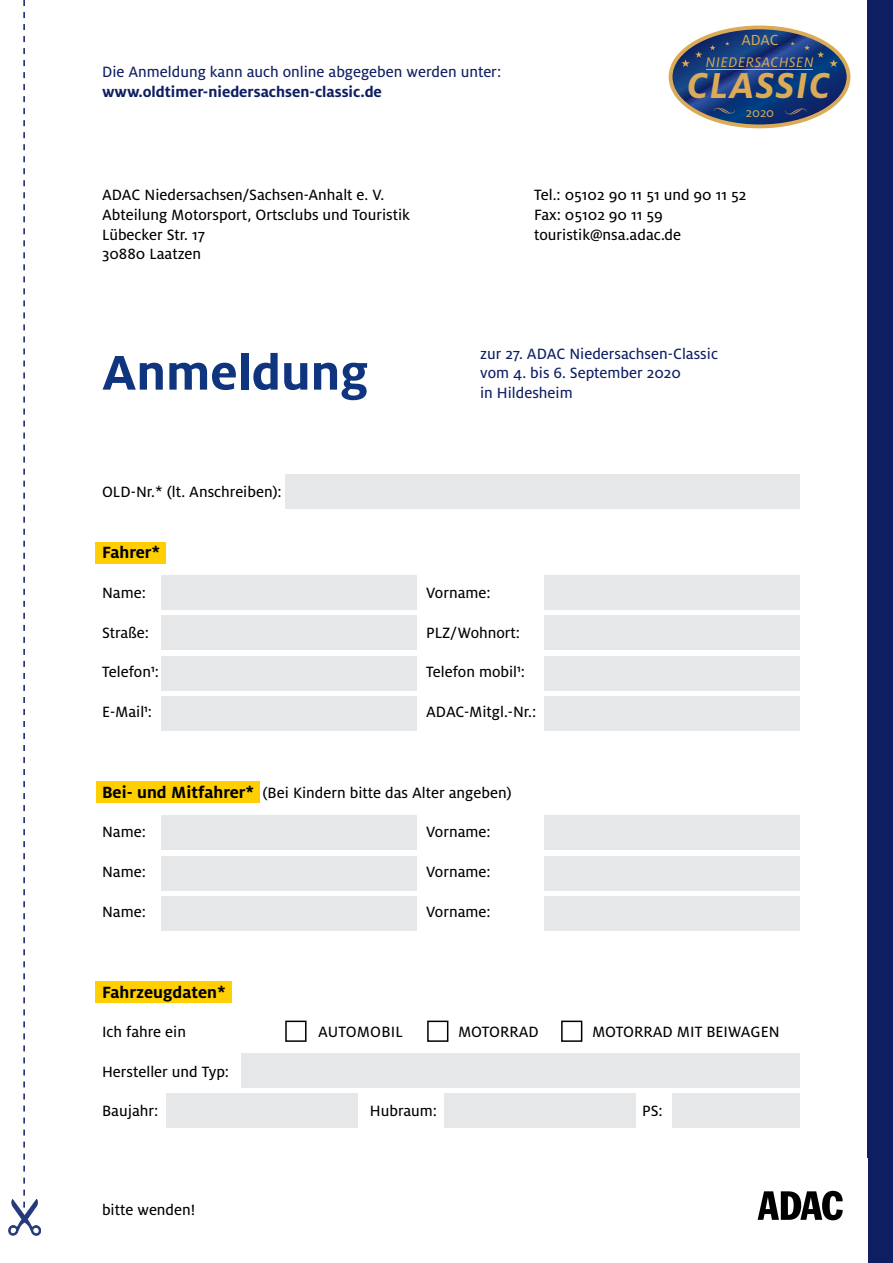
<style>
.page{position:relative;width:893px;height:1263px;background:#fff}
.page>*{position:absolute;margin:0;border:0;box-sizing:border-box;transform-origin:0 0}
.t1{font:700 54px "Milofor ADAC";color:#10357f}
.t2{font:italic 700 39.9px "Milofor ADAC";letter-spacing:.04em;color:#dbab58}
.t3{font:700 18px "Milofor ADAC";color:#000}
.t4{font:16.5px "Milofor ADAC Text";color:#000}
.t5{font:16.5px/19.8px "Milofor ADAC Text";color:#0e1e63}
.t6{font:700 16.5px "Milofor ADAC";color:#0e1e63}
.t7{font:16.2px "Milofor ADAC";color:#dbab58}
.t8{font:italic 15.3px "Milofor ADAC";letter-spacing:.04em;color:#dbab58}
.t9{font:13.8px "Milofor ADAC";color:#dbab58}
.s1{font-family:"Milofor ADAC";font-weight:700;font-size:18px}
</style>
<div class="page">
<div style="left:867px;top:0;width:26px;height:1263px;background:#0e1e63"></div>
<div style="left:96px;top:542px;width:70px;height:22px;background:#ffcf01"></div>
<div style="left:96px;top:782px;width:163px;height:21px;background:#ffcf01"></div>
<div style="left:96px;top:981px;width:136px;height:21px;background:#ffcf01"></div>
<svg style="left:9px;top:0;width:32px;height:1235px"></svg>
<svg style="left:671px;top:27px;width:177px;height:99px"></svg>
<hr style="left:706px;top:69px;width:107px;height:1px;background:#dbab58">
<div style="left:285px;top:474px;width:514px;height:34px;background:#e6e7e8"></div>
<div style="left:161px;top:575px;width:255px;height:34px;background:#e6e7e8"></div>
<div style="left:161px;top:816px;width:255px;height:34px;background:#e6e7e8"></div>
<div style="left:544px;top:816px;width:255px;height:34px;background:#e6e7e8"></div>
<div style="left:161px;top:616px;width:255px;height:34px;background:#e6e7e8"></div>
<div style="left:161px;top:856px;width:255px;height:34px;background:#e6e7e8"></div>
<div style="left:544px;top:856px;width:255px;height:34px;background:#e6e7e8"></div>
<div style="left:161px;top:656px;width:255px;height:34px;background:#e6e7e8"></div>
<div style="left:161px;top:896px;width:255px;height:34px;background:#e6e7e8"></div>
<div style="left:544px;top:896px;width:255px;height:34px;background:#e6e7e8"></div>
<div style="left:161px;top:697px;width:255px;height:34px;background:#e6e7e8"></div>
<div style="left:544px;top:575px;width:255px;height:34px;background:#e6e7e8"></div>
<div style="left:544px;top:616px;width:255px;height:34px;background:#e6e7e8"></div>
<div style="left:544px;top:656px;width:255px;height:34px;background:#e6e7e8"></div>
<div style="left:544px;top:697px;width:255px;height:34px;background:#e6e7e8"></div>
<svg style="left:758px;top:1191px;width:85px;height:29px"></svg>
<div style="left:427px;top:1020px;width:21px;height:22px;border:2px solid #000"></div>
<div style="left:285px;top:1020px;width:21px;height:22px;border:2px solid #000"></div>
<div style="left:561px;top:1020px;width:21px;height:22px;border:2px solid #000"></div>
<div style="left:241px;top:1054px;width:558px;height:34px;background:#e6e7e8"></div>
<div style="left:166px;top:1094px;width:191px;height:34px;background:#e6e7e8"></div>
<div style="left:445px;top:1094px;width:191px;height:34px;background:#e6e7e8"></div>
<div style="left:672px;top:1094px;width:127px;height:34px;background:#e6e7e8"></div>
<p class="t5" style="left:102px;top:62px;width:401px">Die Anmeldung kann auch online abgegeben werden unter:</p>
<p class="t6" style="left:102px;top:82px;width:281px">www.oldtimer-niedersachsen-classic.de</p>
<p class="t7" style="left:741px;top:31px;width:39px">ADAC</p>
<p class="t8" style="left:706px;top:54px;width:109px">NIEDERSACHSEN</p>
<h2 class="t2" style="left:688px;top:63px;width:144px">CLASSIC</h2>
<p class="t9" style="left:746px;top:105px;width:30px">2020</p>
<p class="t4" style="left:102px;top:186px;width:284px">ADAC Niedersachsen/Sachsen-Anhalt e. V.</p>
<p class="t4" style="left:534px;top:186px;width:214px">Tel.: 05102 90 11 51 und 90 11 52</p>
<p class="t4" style="left:102px;top:206px;width:309px">Abteilung Motorsport, Ortsclubs und Touristik</p>
<p class="t4" style="left:534px;top:206px;width:130px">Fax: 05102 90 11 59</p>
<p class="t4" style="left:102px;top:225px;width:105px">Lübecker Str. 17</p>
<p class="t4" style="left:534px;top:225px;width:148px">touristik@nsa.adac.de</p>
<p class="t4" style="left:102px;top:245px;width:101px">30880 Laatzen</p>
<h1 class="t1" style="left:102px;top:342px;width:268px">Anmeldung</h1>
<p class="t4" style="left:102px;top:483px;width:181px">OLD-Nr.* (lt. Anschreiben):</p>
<p class="t5" style="left:480px;top:343px;width:239px">zur 27. ADAC Niedersachsen-Classic vom 4. bis 6. September 2020<br>in Hildesheim</p>
<p class="t3" style="left:102px;top:542px;width:60px">Fahrer*</p>
<p class="t4" style="left:102px;top:584px;width:45px">Name:</p>
<p class="t4" style="left:426px;top:584px;width:66px">Vorname:</p>
<p class="t4" style="left:102px;top:623px;width:49px">Straße:</p>
<p class="t4" style="left:426px;top:623px;width:96px">PLZ/Wohnort:</p>
<p class="t4" style="left:102px;top:663px;width:58px">Telefon¹:</p>
<p class="t4" style="left:426px;top:663px;width:100px">Telefon mobil¹:</p>
<p class="t4" style="left:102px;top:702px;width:52px">E-Mail¹:</p>
<p class="t4" style="left:426px;top:702px;width:112px">ADAC-Mitgl.-Nr.:</p>
<p class="t4" style="left:102px;top:783px;width:411px"><span class="s1">Bei- und Mitfahrer*</span> (Bei Kindern bitte das Alter angeben)</p>
<p class="t4" style="left:102px;top:823px;width:45px">Name:</p>
<p class="t4" style="left:426px;top:823px;width:66px">Vorname:</p>
<p class="t4" style="left:102px;top:863px;width:45px">Name:</p>
<p class="t4" style="left:426px;top:863px;width:66px">Vorname:</p>
<p class="t4" style="left:102px;top:902px;width:45px">Name:</p>
<p class="t4" style="left:426px;top:902px;width:66px">Vorname:</p>
<p class="t3" style="left:102px;top:982px;width:125px">Fahrzeugdaten*</p>
<p class="t4" style="left:102px;top:1023px;width:85px">Ich fahre ein</p>
<p class="t4" style="left:318px;top:1023px;width:86px">AUTOMOBIL</p>
<p class="t4" style="left:458px;top:1023px;width:82px">MOTORRAD</p>
<p class="t4" style="left:592px;top:1023px;width:189px">MOTORRAD MIT BEIWAGEN</p>
<p class="t4" style="left:102px;top:1062px;width:129px">Hersteller und Typ:</p>
<p class="t4" style="left:102px;top:1102px;width:58px">Baujahr:</p>
<p class="t4" style="left:370px;top:1102px;width:69px">Hubraum:</p>
<p class="t4" style="left:642px;top:1102px;width:22px">PS:</p>
<p class="t4" style="left:102px;top:1201px;width:95px">bitte wenden!</p>
</div>
